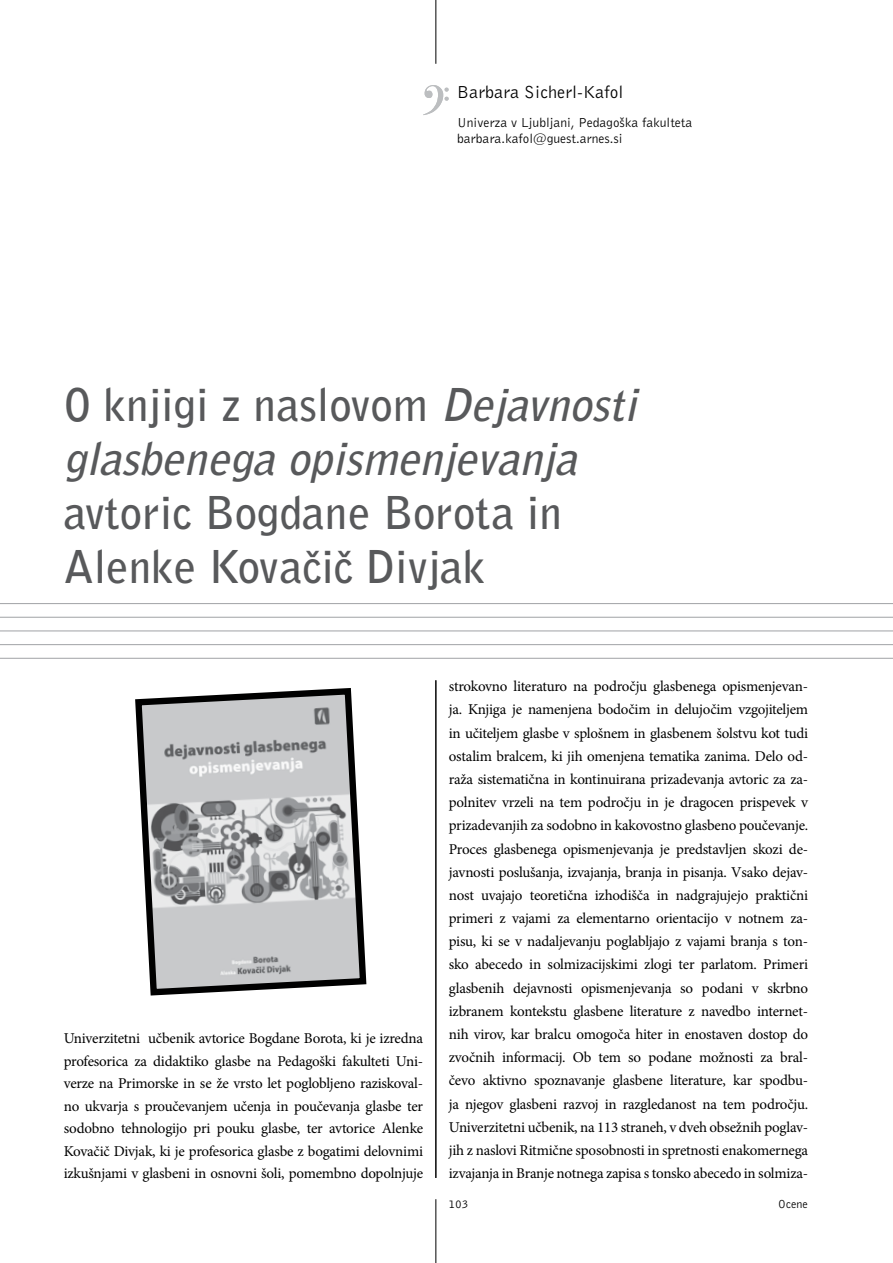
<style>
.page{position:relative;width:893px;height:1263px;background:#fff}
.page>*{position:absolute;margin:0;border:0;box-sizing:border-box;transform-origin:0 0}
.t1{font:italic 700 45px/54px "Bell Gothic Std";color:#58595b}
.t2{font:700 45px/54px "Bell Gothic Std";color:#58595b}
.t3{font:18px "Bell Gothic BT";color:#000}
.t4{font:15px/23.2px "Minion Pro";letter-spacing:-.015em;color:#000;text-align:justify}
.t5{font:13.5px/16.2px "Bell Gothic BT";color:#000}
.t6{font:12px "Bell Gothic BT";color:#000}
.s1{font-style:normal}
</style>
<div class="page">
<hr style="left:436px;top:0;width:1px;height:64px;background:#000">
<hr style="left:436px;top:1199px;width:1px;height:64px;background:#000">
<hr style="left:0;top:603px;width:893px;height:1px;background:#a7a9ac">
<hr style="left:0;top:617px;width:893px;height:1px;background:#a7a9ac">
<hr style="left:0;top:630px;width:893px;height:1px;background:#a7a9ac">
<hr style="left:0;top:644px;width:893px;height:1px;background:#a7a9ac">
<hr style="left:0;top:658px;width:893px;height:1px;background:#a7a9ac">
<hr style="left:0;top:0;width:1px;height:1263px;background:#e6e7e8">
<hr style="left:436px;top:680px;width:1px;height:498px;background:#000">
<svg style="left:423px;top:85px;width:26px;height:30px"></svg>
<svg style="left:135px;top:688px;width:232px;height:308px;background:#b3b3b5"></svg>
<p class="t3" style="left:457px;top:81px;width:168px">Barbara Sicherl-Kafol</p>
<p class="t5" style="left:457px;top:114px;width:236px">Univerza v Ljubljani, Pedagoška fakulteta barbara.kafol@guest.arnes.si</p>
<h1 class="t1" style="left:64px;top:377px;width:586px"><span class="s1">O knjigi z naslovom</span> Dejavnosti glasbenega opismenjevanja</h1>
<h1 class="t2" style="left:64px;top:485px;width:500px">avtoric Bogdane Borota in<br>Alenke Kovacˇicˇ Divjak</h1>
<p class="t4" style="left:64px;top:1027px;width:361px;line-height:22.5px">Univerzitetni učbenik avtorice Bogdane Borota, ki je izredna profesorica za didaktiko glasbe na Pedagoški fakulteti Uni&shy;verze na Primorske in se že vrsto let poglobljeno raziskoval&shy;no ukvarja s proučevanjem učenja in poučevanja glasbe ter sodobno tehnologijo pri pouku glasbe, ter avtorice Alenke Kovačič Divjak, ki je profesorica glasbe z bogatimi delovnimi izkušnjami v glasbeni in osnovni šoli, pomembno dopolnjuje</p>
<p class="t4" style="left:449px;top:675px;width:361px">strokovno literaturo na področju glasbenega opismenjevan&shy;ja. Knjiga je namenjena bodočim in delujočim vzgojiteljem in učiteljem glasbe v splošnem in glasbenem šolstvu kot tudi ostalim bralcem, ki jih omenjena tematika zanima. Delo od&shy;raža sistematična in kontinuirana prizadevanja avtoric za za&shy;polnitev vrzeli na tem področju in je dragocen prispevek v prizadevanjih za sodobno in kakovostno glasbeno poučevanje.<br>Proces glasbenega opismenjevanja je predstavljen skozi de&shy;javnosti poslušanja, izvajanja, branja in pisanja. Vsako dejav&shy;nost uvajajo teoretična izhodišča in nadgrajujejo praktični primeri z vajami za elementarno orientacijo v notnem za&shy;pisu, ki se v nadaljevanju poglabljajo z vajami branja s ton&shy;sko abecedo in solmizacijskimi zlogi ter parlatom. Primeri glasbenih dejavnosti opismenjevanja so podani v skrbno izbranem kontekstu glasbene literature z navedbo internet&shy;nih virov, kar bralcu omogoča hiter in enostaven dostop do zvočnih informacij. Ob tem so podane možnosti za bral&shy;čevo aktivno spoznavanje glasbene literature, kar spodbu&shy;ja njegov glasbeni razvoj in razgledanost na tem področju.<br>Univerzitetni učbenik, na 113 straneh, v dveh obsežnih poglav&shy;jih z naslovi Ritmične sposobnosti in spretnosti enakomernega izvajanja in Branje notnega zapisa s tonsko abecedo in solmiza-</p>
<p class="t6" style="left:449px;top:1196px;width:22px">103</p>
<p class="t6" style="left:779px;top:1196px;width:31px">Ocene</p>
</div>
